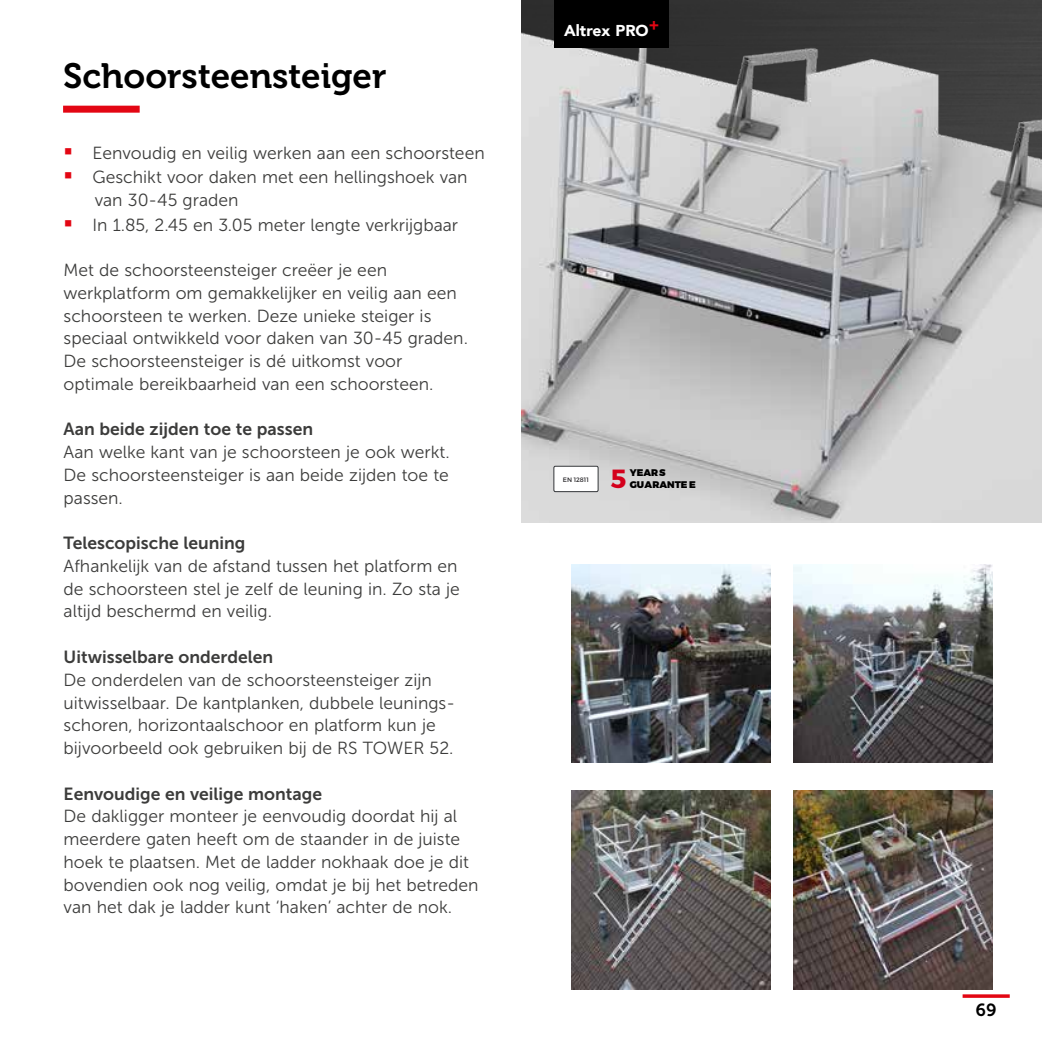
<style>
.page{position:relative;width:1042px;height:1042px;background:#fff}
.page>*{position:absolute;margin:0;border:0;box-sizing:border-box;transform-origin:0 0}
.t1{font:35px "Museo 700";color:#000}
.t2{font:700 26.25px "Montserrat";color:#d4001c}
.t3{font:17.5px/22.8px "Museo Sans 300";color:#3c3c3b}
.t4{font:17.5px "Museo Sans 700";color:#3c3c3b}
.t5{font:17.5px "Museo Sans 700";color:#000}
.t6{font:900 15.75px "Avenir";color:#fff}
.t7{font:900 9.62px "Montserrat";color:#000}
.t8{font:6.3px "Montserrat";color:#29272a}
.s1{color:#e30613}
</style>
<div class="page">
<svg style="left:962px;top:994px;width:47px;height:4px"></svg>
<img style="left:521px;top:0;width:521px;height:26px">
<img style="left:521px;top:26px;width:521px;height:496px">
<svg style="left:553px;top:466px;width:45px;height:26px"></svg>
<img style="left:572px;top:564px;width:198px;height:198px">
<img style="left:572px;top:791px;width:198px;height:198px">
<img style="left:794px;top:564px;width:198px;height:198px">
<img style="left:794px;top:791px;width:198px;height:198px">
<div style="left:554px;top:0;width:115px;height:48px;background:#000"></div>
<div style="left:63px;top:106px;width:77px;height:7px;background:#e30613"></div>
<h1 class="t1" style="left:63px;top:57px;width:325px">Schoorsteensteiger</h1>
<p class="t3" style="left:64px;top:142px;width:423px"><span class="s1">▪</span> Eenvoudig en veilig werken aan een schoorsteen</p>
<p class="t3" style="left:95px;top:166px;width:374px;text-indent:-31px"><span class="s1">▪</span> Geschikt voor daken met een hellingshoek van van 30-45 graden</p>
<p class="t3" style="left:64px;top:213px;width:396px"><span class="s1">▪</span> In 1.85, 2.45 en 3.05 meter lengte verkrijgbaar</p>
<p class="t3" style="left:64px;top:259px;width:406px">Met de schoorsteensteiger creëer je een werkplatform om gemakkelijker en veilig aan een schoorsteen te werken. Deze unieke steiger is speciaal ontwikkeld voor daken van 30-45 graden.<br>De schoorsteensteiger is dé uitkomst voor optimale bereikbaarheid van een schoorsteen.</p>
<p class="t4" style="left:64px;top:420px;width:251px">Aan beide zijden toe te passen</p>
<p class="t3" style="left:64px;top:441px;width:388px;text-align:justify">Aan welke kant van je schoorsteen je ook werkt.<br>De schoorsteensteiger is aan beide zijden toe te passen.</p>
<p class="t4" style="left:64px;top:533px;width:183px">Telescopische leuning</p>
<p class="t3" style="left:64px;top:555px;width:398px">Afhankelijk van de afstand tussen het platform en de schoorsteen stel je zelf de leuning in. Zo sta je altijd beschermd en veilig.</p>
<p class="t4" style="left:64px;top:647px;width:211px">Uitwisselbare onderdelen</p>
<p class="t3" style="left:64px;top:668px;width:393px">De onderdelen van de schoorsteensteiger zijn uitwisselbaar. De kantplanken, dubbele leunings&shy;schoren, horizontaalschoor en platform kun je bijvoorbeeld ook gebruiken bij de RS TOWER 52.</p>
<p class="t4" style="left:64px;top:784px;width:260px">Eenvoudige en veilige montage</p>
<p class="t3" style="left:64px;top:805px;width:416px">De dakligger monteer je eenvoudig doordat hij al meerdere gaten heeft om de staander in de juiste hoek te plaatsen. Met de ladder nokhaak doe je dit bovendien ook nog veilig, omdat je bij het betreden van het dak je ladder kunt ‘haken’ achter de nok.</p>
<p class="t6" style="left:564px;top:17px;width:96px">Altrex PRO<sup>+</sup></p>
<p class="t8" style="left:563px;top:475px;width:28px">EN 12811</p>
<p class="t7" style="left:630px;top:467px;width:37px">YEARS</p>
<h2 class="t2" style="left:611px;top:462px;width:17px">5</h2>
<p class="t7" style="left:630px;top:478px;width:67px">GUARANTEE</p>
<p class="t5" style="left:975px;top:1000px;width:23px">69</p>
</div>
